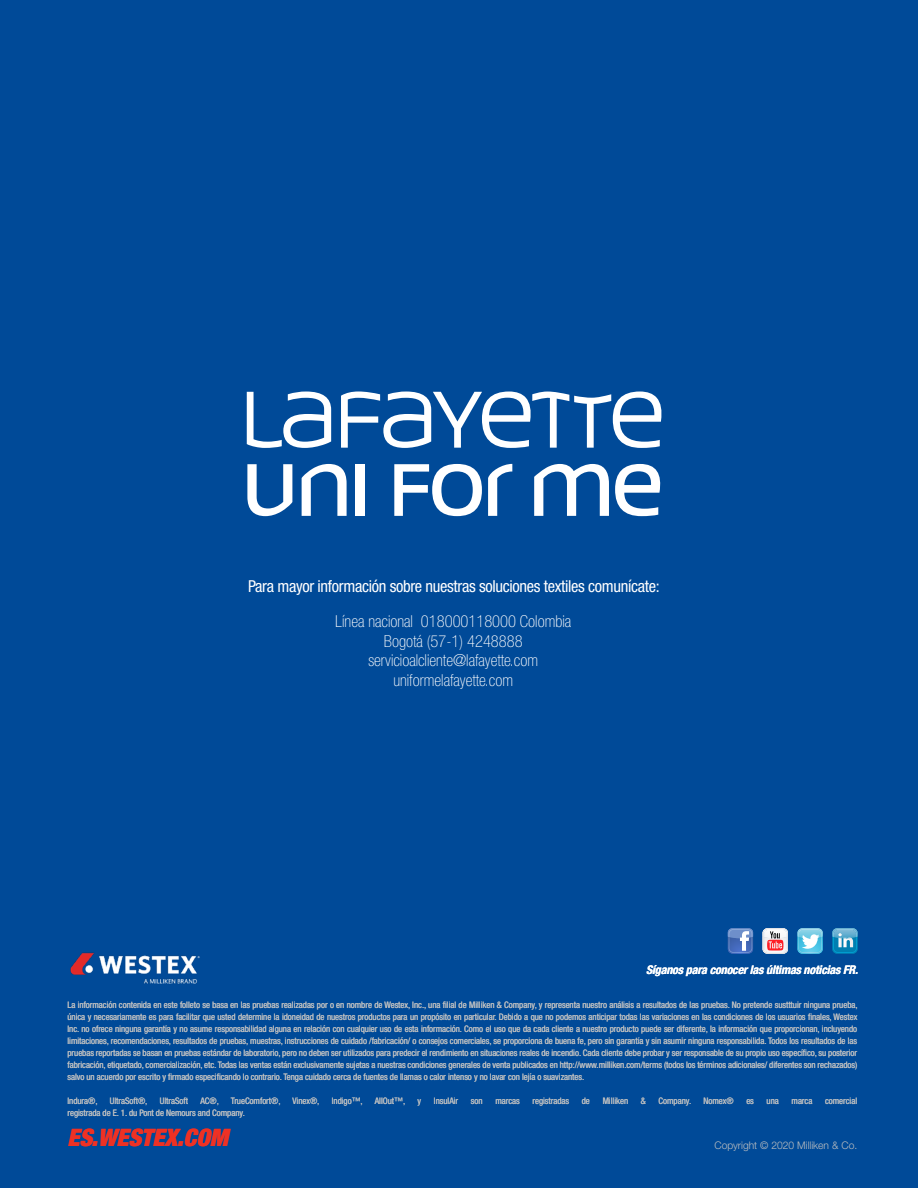
<style>
.page{position:relative;width:918px;height:1188px;background:#004a98}
.page>*{position:absolute;margin:0;border:0;box-sizing:border-box;transform-origin:0 0}
.t1{font:italic 900 condensed 24px "Helvetica Neue LT Std";color:#ee3124}
.t2{font:100 condensed 16.5px/19.8px "Helvetica Neue LT Std";color:#fff;text-align:center}
.t3{font:condensed 16.5px "Helvetica Neue LT Std";letter-spacing:-.02em;color:#fff}
.t4{font:italic 700 condensed 12px "Helvetica Neue LT Std";letter-spacing:-.01em;color:#fff}
.t5{font:300 10.5px "Helvetica Neue LT Std";letter-spacing:-.005em;color:#bcbec0}
.t6{font:condensed 9px/12px "Helvetica Neue LT Std";letter-spacing:-.005em;color:#bcbec0;text-align:justify}
</style>
<div class="page">
<img style="left:70px;top:952px;width:130px;height:32px">
<svg style="left:728px;top:928px;width:25px;height:26px"></svg>
<svg style="left:763px;top:928px;width:25px;height:26px"></svg>
<svg style="left:797px;top:928px;width:26px;height:26px"></svg>
<svg style="left:832px;top:928px;width:26px;height:26px"></svg>
<svg style="left:832px;top:928px;width:26px;height:25px"></svg>
<svg style="left:247px;top:392px;width:84px;height:56px"></svg>
<svg style="left:341px;top:392px;width:321px;height:56px"></svg>
<svg style="left:615px;top:464px;width:46px;height:52px"></svg>
<div style="left:356px;top:464px;width:9px;height:52px;background:#fff"></div>
<svg style="left:534px;top:464px;width:75px;height:52px"></svg>
<svg style="left:302px;top:464px;width:45px;height:52px"></svg>
<svg style="left:488px;top:464px;width:24px;height:52px"></svg>
<svg style="left:247px;top:464px;width:45px;height:52px"></svg>
<svg style="left:394px;top:464px;width:88px;height:52px"></svg>
<h2 class="t3" style="left:248px;top:577px;width:413px">Para mayor información sobre nuestras soluciones textiles comunícate:</h2>
<h2 class="t2" style="left:335px;top:611px;width:238px">Línea nacional 018000118000 Colombia<br>Bogotá (57-1) 4248888 servicioalcliente@lafayette.com uniformelafayette.com</h2>
<h3 class="t4" style="left:646px;top:962px;width:214px">Síganos para conocer las últimas noticias FR.</h3>
<p class="t6" style="left:67px;top:998px;width:792px">La información contenida en este folleto se basa en las pruebas realizadas por o en nombre de Westex, lnc., una filial de Milliken &amp; Company, y representa nuestro análisis a resultados de las pruebas. No pretende sustttuir ninguna prueba, única y necesariamente es para facilitar que usted determine la idoneidad de nuestros productos para un propósito en particular. Debido a que no podemos anticipar todas las variaciones en las condiciones de los usuarios finales, Westex lnc. no ofrece ninguna garantia y no asume responsabilidad alguna en relación con cualquier uso de esta información. Como el uso que da cada cliente a nuestro producto puede ser diferente, la información que proporcionan, incluyendo limitaciones, recomendaciones, resultados de pruebas, muestras, instrucciones de cuidado /fabricación/ o consejos comerciales, se proporciona de buena fe, pero sin garantia y sin asumir ninguna responsabilida. Todos los resultados de las pruebas reportadas se basan en pruebas estándar de laboratorio, pero no deben ser utilizados para predecir el rendimiento en situaciones reales de incendio. Cada cliente debe probar y ser responsable de su propio uso específico, su posterior fabricación, etiquetado, comercialización, etc. Todas las ventas están exclusivamente sujetas a nuestras condiciones generales de venta publicados en http://www.milliken.com/terms (todos los términos adicionales/ diferentes son rechazados) salvo un acuerdo por escrito y firmado especificando lo contrario. Tenga cuidado cerca de fuentes de llamas o calor intenso y no lavar con lejía o suavizantes.</p>
<p class="t6" style="left:67px;top:1094px;width:32px">lndura®,</p>
<p class="t6" style="left:110px;top:1094px;width:39px">UltraSoft®,</p>
<p class="t6" style="left:160px;top:1094px;width:30px">UltraSoft</p>
<p class="t6" style="left:200px;top:1094px;width:20px">AC®,</p>
<p class="t6" style="left:231px;top:1094px;width:51px">TrueComfort®,</p>
<p class="t6" style="left:293px;top:1094px;width:28px">Vinex®,</p>
<p class="t6" style="left:332px;top:1094px;width:32px">lndigo™,</p>
<p class="t6" style="left:375px;top:1094px;width:32px">AIIOut™,</p>
<p class="t6" style="left:418px;top:1094px;width:5px">y</p>
<p class="t6" style="left:434px;top:1094px;width:26px">lnsulAir</p>
<p class="t6" style="left:471px;top:1094px;width:13px">son</p>
<p class="t6" style="left:495px;top:1094px;width:26px">marcas</p>
<p class="t6" style="left:532px;top:1094px;width:38px">registradas</p>
<p class="t6" style="left:582px;top:1094px;width:10px">de</p>
<p class="t6" style="left:603px;top:1094px;width:27px">Milliken</p>
<p class="t6" style="left:641px;top:1094px;width:7px">&amp;</p>
<p class="t6" style="left:659px;top:1094px;width:34px">Company.</p>
<p class="t6" style="left:704px;top:1094px;width:32px">Nomex®</p>
<p class="t6" style="left:746px;top:1094px;width:9px">es</p>
<p class="t6" style="left:767px;top:1094px;width:14px">una</p>
<p class="t6" style="left:792px;top:1094px;width:22px">marca</p>
<p class="t6" style="left:825px;top:1094px;width:34px">comercial</p>
<p class="t6" style="left:67px;top:1106px;width:179px">registrada de E. 1. du Pont de Nemours and Company.</p>
<p class="t6" style="left:165px;top:1022px;width:3px">í</p>
<p class="t6" style="left:638px;top:1034px;width:3px">í</p>
<h1 class="t1" style="left:68px;top:1123px;width:162px">ES.WESTEX.COM</h1>
<p class="t5" style="left:715px;top:1139px;width:144px">Copyright © 2020 Milliken &amp; Co.</p>
</div>
